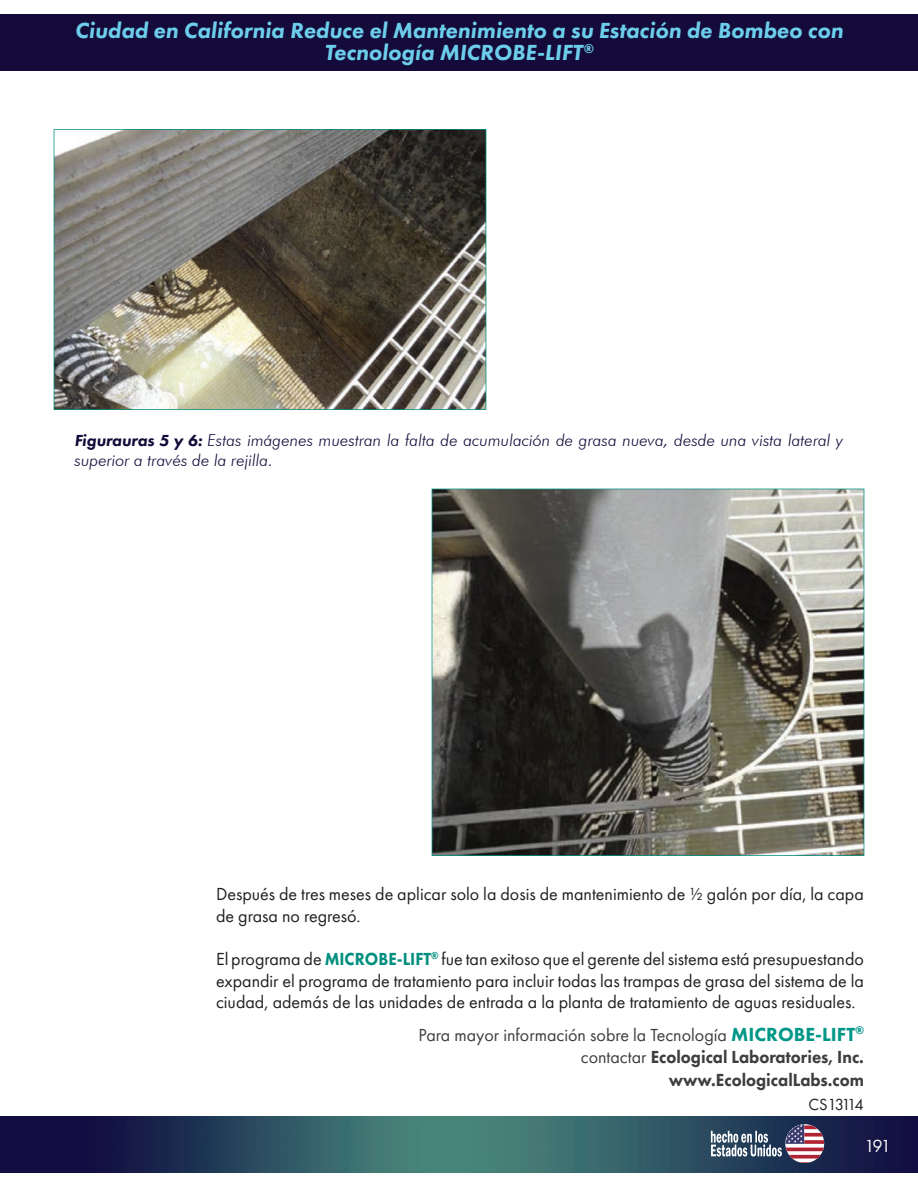
<style>
.page{position:relative;width:918px;height:1188px;background:#fff}
.page>*{position:absolute;margin:0;border:0;box-sizing:border-box;transform-origin:0 0}
.t1{font:italic 800 22.5px/22.5px "Futura PT";color:#6cceeb;text-align:center}
.t2{font:18px/21.6px "Futura PT";color:#231f20}
.t3{font:800 18px/22.5px "Futura PT";color:#3e3e3f;text-align:right;scale:.94 1}
.t4{font:18px "Futura PT";color:#fff}
.t5{font:italic 300 16.5px/19.5px "Futura BT";color:#140b3a}
.t6{font:16.5px "Futura PT";letter-spacing:-.13em;color:#231f20}
.s1{font-family:"Futura PT";font-weight:800}
.s2{font-weight:800;color:#008f7e}
.s3{font-weight:400}
.s4{font-size:19.5px;color:#009787}
</style>
<div class="page">
<div style="left:0;top:14px;width:918px;height:56px;background:#140b3a"></div>
<img style="left:0;top:1117px;width:918px;height:56px">
<svg style="left:711px;top:1124px;width:113px;height:39px;background:#6c6d82"></svg>
<svg style="left:432px;top:489px;width:432px;height:367px;background:#6c6b65"></svg>
<svg style="left:54px;top:129px;width:432px;height:281px;background:#747167"></svg>
<p class="t1" style="left:75px;top:19px;width:770px">Ciudad en California Reduce el Mantenimiento a su Estación de Bombeo con<br>Tecnología MICROBE-LIFT<sup>®</sup></p>
<p class="t5" style="left:75px;top:430px;width:770px"><span class="s1">Figurauras 5 y 6:</span> Estas imágenes muestran la falta de acumulación de grasa nueva, desde una vista lateral y superior a través de la rejilla.</p>
<p class="t2" style="left:216px;top:883px;width:649px">Después de tres meses de aplicar solo la dosis de mantenimiento de ½ galón por día, la capa de grasa no regresó.</p>
<p class="t2" style="left:216px;top:948px;width:649px;text-align:justify">El programa de <span class="s2">MICROBE-LIFT</span><sup>®</sup> fue tan exitoso que el gerente del sistema está presupuestando expandir el programa de tratamiento para incluir todas las trampas de grasa del sistema de la ciudad, además de las unidades de entrada a la planta de tratamiento de aguas residuales.</p>
<p class="t3" style="left:418px;top:1023px;width:475px"><span class="s3">Para mayor información sobre la Tecnología</span> <span class="s4">MICROBE-LIFT</span><sup>® </sup><span class="s3">contactar</span> Ecological Laboratories, Inc. www.EcologicalLabs.com</p>
<p class="t6" style="left:808px;top:1094px;width:57px">CS13114</p>
<p class="t4" style="left:864px;top:1135px;width:28px">191</p>
</div>
